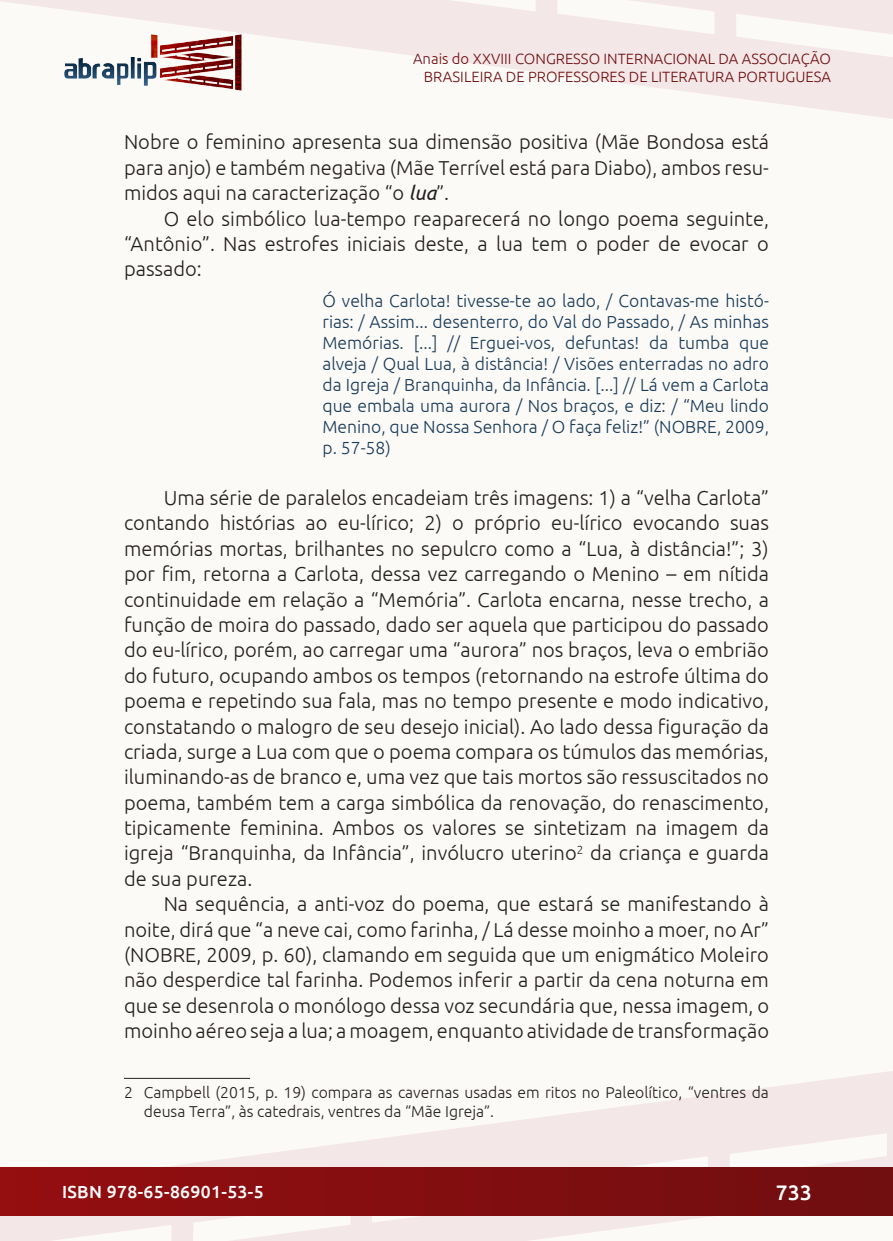
<style>
.page{position:relative;width:893px;height:1241px;background:#fff}
.page>*{position:absolute;margin:0;border:0;box-sizing:border-box;transform-origin:0 0}
.t1{font:500 21px "Ubuntu";color:#fff}
._7_CORPO{font:300 20.12px/25.4px "Ubuntu";color:#231f20;text-align:justify}
._9_CITAÇÃO{font:300 17.5px/21px "Ubuntu";color:#183b58;text-align:justify}
.t2{font:500 17.5px "Ubuntu";letter-spacing:.02em;color:#fff}
._4_RODAPÉ{font:300 15.75px/19.2px "Ubuntu";color:#231f20}
.t3{font:300 14.88px/17.8px "Ubuntu";color:#700e10;text-align:right}
.s1{font-weight:400;font-style:italic}
</style>
<div class="page">
<div style="left:0;top:0;width:893px;height:1240px;background:#fcfaf7"></div>
<svg style="left:0;top:1071px;width:893px;height:169px"></svg>
<svg style="left:0;top:0;width:893px;height:119px"></svg>
<div style="left:1px;top:1167px;width:891px;height:47px;background:linear-gradient(to right,#950e10,#700e10)"></div>
<img style="left:62px;top:31px;width:182px;height:62px">
<hr style="left:124px;top:1077px;width:126px;height:1px;background:#231f20">
<p class="t3" style="left:413px;top:49px;width:419px">Anais do XXVIII CONGRESSO INTERNACIONAL DA ASSOCIAÇÃO<br>BRASILEIRA DE PROFESSORES DE LITERATURA PORTUGUESA</p>
<p class="_7_CORPO" style="left:124px;top:129px;width:646px">Nobre o feminino apresenta sua dimensão positiva (Mãe Bondosa está para anjo) e também negativa (Mãe Terrível está para Diabo), ambos resu&shy;midos aqui na caracterização “o <span class="s1">lua</span>”.</p>
<p class="_7_CORPO" style="left:124px;top:205px;width:646px;text-indent:40px">O elo simbólico lua-tempo reaparecerá no longo poema seguinte, “Antônio”. Nas estrofes iniciais deste, a lua tem o poder de evocar o passado:</p>
<p class="_9_CITAÇÃO" style="left:322px;top:290px;width:448px">Ó velha Carlota! tivesse-te ao lado, / Contavas-me histó&shy;rias: / Assim... desenterro, do Val do Passado, / As minhas Memórias. [...] // Erguei-vos, defuntas! da tumba que alveja / Qual Lua, à distância! / Visões enterradas no adro da Igreja / Branquinha, da Infância. [...] // Lá vem a Carlota que embala uma aurora / Nos braços, e diz: / “Meu lindo Menino, que Nossa Senhora / O faça feliz!” (NOBRE, 2009, p. 57-58)</p>
<p class="_7_CORPO" style="left:124px;top:484px;width:646px;text-indent:40px">Uma série de paralelos encadeiam três imagens: 1) a “velha Carlota” contando histórias ao eu-lírico; 2) o próprio eu-lírico evocando suas memórias mortas, brilhantes no sepulcro como a “Lua, à distância!”; 3) por fim, retorna a Carlota, dessa vez carregando o Menino – em nítida continuidade em relação a “Memória”. Carlota encarna, nesse trecho, a função de moira do passado, dado ser aquela que participou do passado do eu-lírico, porém, ao carregar uma “aurora” nos braços, leva o embrião do futuro, ocupando ambos os tempos (retornando na estrofe última do poema e repetindo sua fala, mas no tempo presente e modo indicativo, constatando o malogro de seu desejo inicial). Ao lado dessa figuração da criada, surge a Lua com que o poema compara os túmulos das memórias, iluminando-as de branco e, uma vez que tais mortos são ressuscitados no poema, também tem a carga simbólica da renovação, do renascimento, tipicamente feminina. Ambos os valores se sintetizam na imagem da igreja “Branquinha, da Infância”, invólucro uterino<sup>2</sup> da criança e guarda de sua pureza.</p>
<p class="_7_CORPO" style="left:124px;top:890px;width:646px;text-indent:40px">Na sequência, a anti-voz do poema, que estará se manifestando à noite, dirá que “a neve cai, como farinha, / Lá desse moinho a moer, no Ar” (NOBRE, 2009, p. 60), clamando em seguida que um enigmático Moleiro não desperdice tal farinha. Podemos inferir a partir da cena noturna em que se desenrola o monólogo dessa voz secundária que, nessa imagem, o moinho aéreo seja a lua; a moagem, enquanto atividade de transformação</p>
<p class="_4_RODAPÉ" style="left:144px;top:1081px;width:626px;text-indent:-20px">2 Campbell (2015, p. 19) compara as cavernas usadas em ritos no Paleolítico, “ventres da deusa Terra”, às catedrais, ventres da “Mãe Igreja”.</p>
<p class="t2" style="left:62px;top:1180px;width:203px">ISBN 978-65-86901-53-5</p>
<p class="t1" style="left:776px;top:1178px;width:37px">733</p>
</div>
